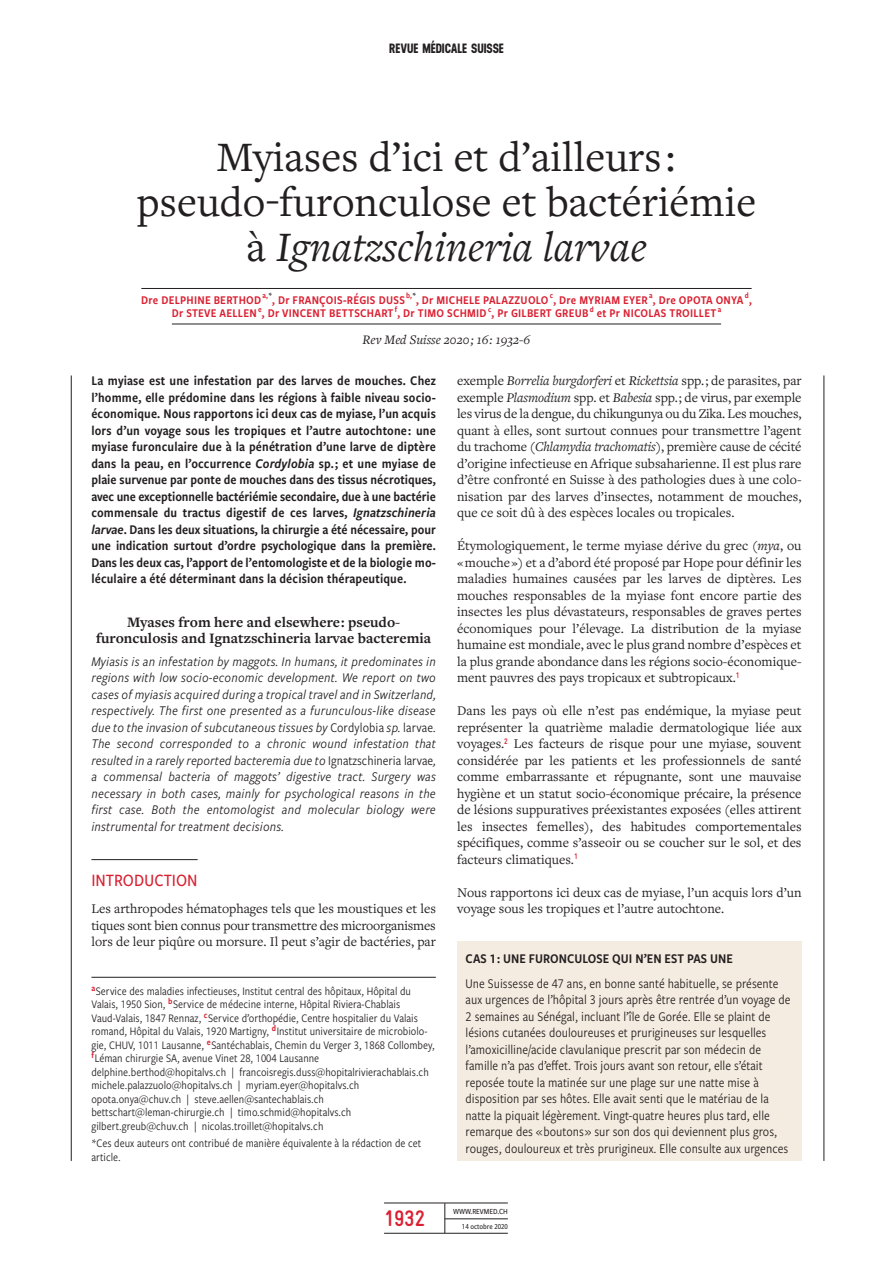
<style>
.page{position:relative;width:893px;height:1263px;background:#fff}
.page>*{position:absolute;margin:0;border:0;box-sizing:border-box;transform-origin:0 0}
._1P_Titre_Article{font:43.5px/45px "Freight Text Pro";color:#231f20;text-align:center}
.t1{font:700 22.5px "Gravur Condensed Pro";color:#da2031}
._1P_T1_Intro{font:500 18px "Freight Sans Cnd Pro";color:#da2031}
._1P_Titre_ANG{font:700 15px/16.5px "Freight Text Pro";color:#231f20;text-align:center}
._1P_Texte_courant{font:13.8px/16.5px "Freight Text Pro";color:#231f20;text-align:justify}
._1P_Resume_FR{font:13.8px/16.5px "Freight Sans Cnd Pro Semi";letter-spacing:.01em;color:#231f20;text-align:justify}
._1P_Encadre_Texte_co{font:13.8px/16.5px "Freight Sans Cnd Pro";color:#231f20}
._1P_Resume_ANG{font:italic 13.8px/16.5px "Freight Sans Cnd Pro";letter-spacing:.01em;color:#231f20;text-align:justify}
._1P_Encadre_Texte_co-2{font:13.8px "Freight Sans Cnd Pro Semi";letter-spacing:.005em;color:#231f20}
._1P_Rev_med_suisse_r{font:italic 13.5px "Freight Text Pro";color:#231f20}
.t2{font:700 13.5px "Neusa";letter-spacing:-.005em;color:#231f20}
._1P_Auteurs{font:12.3px/13.5px "Freight Sans Cnd Pro Semi";letter-spacing:.02em;color:#da2031;text-align:center}
._1P_Notes_auteurs{font:12px/13.5px "Freight Sans Cnd Pro";color:#231f20}
.t3{font:500 8.1px "Freight Sans Cnd Pro";color:#231f20}
.t4{font:500 7.8px "Freight Sans Cnd Pro";color:#231f20}
.s1{font-style:italic}
.s2{font-style:normal}
</style>
<div class="page">
<hr style="left:384px;top:1233px;width:124px;height:1px;background:#231f20">
<hr style="left:384px;top:1202px;width:124px;height:1px;background:#231f20">
<hr style="left:445px;top:1218px;width:63px;height:1px;background:#231f20">
<hr style="left:444px;top:1203px;width:1px;height:30px;background:#231f20">
<div style="left:457px;top:942px;width:344px;height:219px;background:#f5ece1"></div>
<hr style="left:91px;top:859px;width:107px;height:1px;background:#231f20">
<hr style="left:141px;top:288px;width:611px;height:1px;background:#231f20">
<hr style="left:172px;top:324px;width:549px;height:1px;background:#231f20">
<hr style="left:91px;top:977px;width:345px;height:1px;background:#231f20">
<hr style="left:71px;top:375px;width:1px;height:786px;background:#231f20">
<hr style="left:823px;top:375px;width:1px;height:786px;background:#231f20">
<p class="t2" style="left:389px;top:38px;width:116px">REVUE MÉDICALE SUISSE</p>
<p class="_1P_Titre_Article" style="left:137px;top:133px;width:621px">Myiases d’ici et d’ailleurs : pseudo-furonculose et bactériémie à <span class="s1">Ignatzschineria larvae</span></p>
<p class="_1P_Auteurs" style="left:141px;top:292px;width:612px">Dre DELPHINE BERTHOD <sup>a,</sup><sup>*</sup>, Dr FRANÇOIS-RÉGIS DUSS <sup>b,</sup><sup>*</sup>, Dr MICHELE PALAZZUOLO <sup>c</sup>, Dre MYRIAM EYER <sup>a</sup>, Dre OPOTA ONYA <sup>d</sup>,<br>Dr STEVE AELLEN <sup>e</sup>, Dr VINCENT BETTSCHART <sup>f</sup>, Dr TIMO SCHMID <sup>c</sup>, Pr GILBERT GREUB <sup>d</sup> et Pr NICOLAS TROILLET <sup>a</sup></p>
<p class="_1P_Rev_med_suisse_r" style="left:363px;top:331px;width:169px">Rev Med Suisse 2020 ; 16 : 1932-6</p>
<p class="_1P_Resume_FR" style="left:91px;top:372px;width:346px">La myiase est une infestation par des larves de mouches. Chez l’homme, elle prédomine dans les régions à faible niveau socio&shy;économique. Nous rapportons ici deux cas de myiase, l’un acquis lors d’un voyage sous les tropiques et l’autre autochtone : une myiase furonculaire due à la pénétration d’une larve de diptère dans la peau, en l’occurrence <span class="s1">Cordylobia</span> sp. ; et une myiase de plaie survenue par ponte de mouches dans des tissus nécrotiques, avec une exceptionnelle bactériémie secondaire, due à une bactérie commensale du tractus digestif de ces larves, <span class="s1">Ignatzschineria larvae</span>. Dans les deux situations, la chirurgie a été nécessaire, pour une indication surtout d’ordre psychologique dans la première.<br>Dans les deux cas, l’apport de l’entomologiste et de la biologie mo&shy;léculaire a été déterminant dans la décision thérapeutique.</p>
<p class="_1P_Titre_ANG" style="left:96px;top:613px;width:337px">Myases from here and elsewhere : pseudo&shy;furonculosis and Ignatzschineria larvae bacteremia</p>
<p class="_1P_Resume_ANG" style="left:91px;top:653px;width:346px">Myiasis is an infestation by maggots. In humans, it predominates in regions with low socio-economic development. We report on two cases of myiasis acquired during a tropical travel and in Switzerland, respectively. The first one presented as a furunculous-like disease due to the invasion of subcutaneous tissues by <span class="s2">Cordylobia</span> sp. <span class="s2">larvae</span>.<br>The second corresponded to a chronic wound infestation that resulted in a rarely reported bacteremia due to <span class="s2">Ignatzschineria larvae</span>, a commensal bacteria of maggots’ digestive tract. Surgery was necessary in both cases, mainly for psychological reasons in the first case. Both the entomologist and molecular biology were instrumental for treatment decisions.</p>
<p class="_1P_T1_Intro" style="left:91px;top:868px;width:108px">INTRODUCTION</p>
<p class="_1P_Texte_courant" style="left:91px;top:900px;width:346px">Les arthropodes hématophages tels que les moustiques et les tiques sont bien connus pour transmettre des microorganismes lors de leur piqûre ou morsure. Il peut s’agir de bactéries, par</p>
<p class="_1P_Notes_auteurs" style="left:91px;top:983px;width:345px"><sup>a</sup> Service des maladies infectieuses, Institut central des hôpitaux, Hôpital du Valais, 1950 Sion, <sup>b</sup> Service de médecine interne, Hôpital Riviera-Chablais Vaud-Valais, 1847 Rennaz, <sup>c</sup> Service d’orthopédie, Centre hospitalier du Valais romand, Hôpital du Valais, 1920 Martigny, <sup>d</sup> Institut universitaire de microbiolo&shy;gie, CHUV, 1011 Lausanne, <sup>e</sup> Santéchablais, Chemin du Verger 3, 1868 Collombey, <sup>f</sup> Léman chirurgie SA, avenue Vinet 28, 1004 Lausanne delphine.berthod@hopitalvs.ch | francoisregis.duss@hopitalrivierachablais.ch michele.palazzuolo@hopitalvs.ch | myriam.eyer@hopitalvs.ch opota.onya@chuv.ch | steve.aellen@santechablais.ch bettschart@leman-chirurgie.ch | timo.schmid@hopitalvs.ch gilbert.greub@chuv.ch | nicolas.troillet@hopitalvs.ch</p>
<p class="_1P_Notes_auteurs" style="left:91px;top:1136px;width:331px">*Ces deux auteurs ont contribué de manière équivalente à la rédaction de cet article.</p>
<p class="_1P_Texte_courant" style="left:457px;top:372px;width:346px">exemple <span class="s1">Borrelia burgdorferi</span> et <span class="s1">Rickettsia</span> spp. ; de parasites, par exemple <span class="s1">Plasmodium</span> spp. et <span class="s1">Babesia</span> spp. ; de virus, par exemple les virus de la dengue, du chikungunya ou du Zika. Les mouches, quant à elles, sont surtout connues pour transmettre l’agent du trachome (<span class="s1">Chlamydia trachomatis</span>), première cause de cécité d’origine infectieuse en Afrique subsaharienne. Il est plus rare d’être confronté en Suisse à des pathologies dues à une colo&shy;nisation par des larves d’insectes, notamment de mouches, que ce soit dû à des espèces locales ou tropicales.</p>
<p class="_1P_Texte_courant" style="left:457px;top:537px;width:346px">Étymologiquement, le terme myiase dérive du grec (<span class="s1">mya</span>, ou « mouche ») et a d’abord été proposé par Hope pour définir les maladies humaines causées par les larves de diptères. Les mouches responsables de la myiase font encore partie des insectes les plus dévastateurs, responsables de graves pertes économiques pour l’élevage. La distribution de la myiase humaine est mondiale, avec le plus grand nombre d’espèces et la plus grande abondance dans les régions socio-économique&shy;ment pauvres des pays tropicaux et subtropicaux.<sup>1</sup></p>
<p class="_1P_Texte_courant" style="left:457px;top:702px;width:346px">Dans les pays où elle n’est pas endémique, la myiase peut représenter la quatrième maladie dermatologique liée aux voyages.<sup>2</sup> Les facteurs de risque pour une myiase, souvent considérée par les patients et les professionnels de santé comme embarrassante et répugnante, sont une mauvaise hygiène et un statut socio-économique précaire, la présence de lésions suppuratives préexistantes exposées (elles attirent les insectes femelles), des habitudes comportementales spécifiques, comme s’asseoir ou se coucher sur le sol, et des facteurs climatiques.<sup>1</sup></p>
<p class="_1P_Texte_courant" style="left:457px;top:884px;width:346px">Nous rapportons ici deux cas de myiase, l’un acquis lors d’un voyage sous les tropiques et l’autre autochtone.</p>
<p class="_1P_Encadre_Texte_co-2" style="left:466px;top:949px;width:269px">CAS 1 : UNE FURONCULOSE QUI N’EN EST PAS UNE</p>
<p class="_1P_Encadre_Texte_co" style="left:466px;top:974px;width:326px">Une Suissesse de 47 ans, en bonne santé habituelle, se présente aux urgences de l’hôpital 3 jours après être rentrée d’un voyage de 2 semaines au Sénégal, incluant l’île de Gorée. Elle se plaint de lésions cutanées douloureuses et prurigineuses sur lesquelles l’amoxicilline/acide clavulanique prescrit par son médecin de famille n’a pas d’effet. Trois jours avant son retour, elle s’était reposée toute la matinée sur une plage sur une natte mise à disposition par ses hôtes. Elle avait senti que le matériau de la natte la piquait légèrement. Vingt-quatre heures plus tard, elle remarque des « boutons » sur son dos qui deviennent plus gros, rouges, douloureux et très prurigineux. Elle consulte aux urgences</p>
<h2 class="t1" style="left:384px;top:1206px;width:43px">1932</h2>
<p class="t3" style="left:453px;top:1205px;width:56px">WWW.REVMED.CH</p>
<p class="t4" style="left:462px;top:1221px;width:47px">14 octobre 2020</p>
</div>
